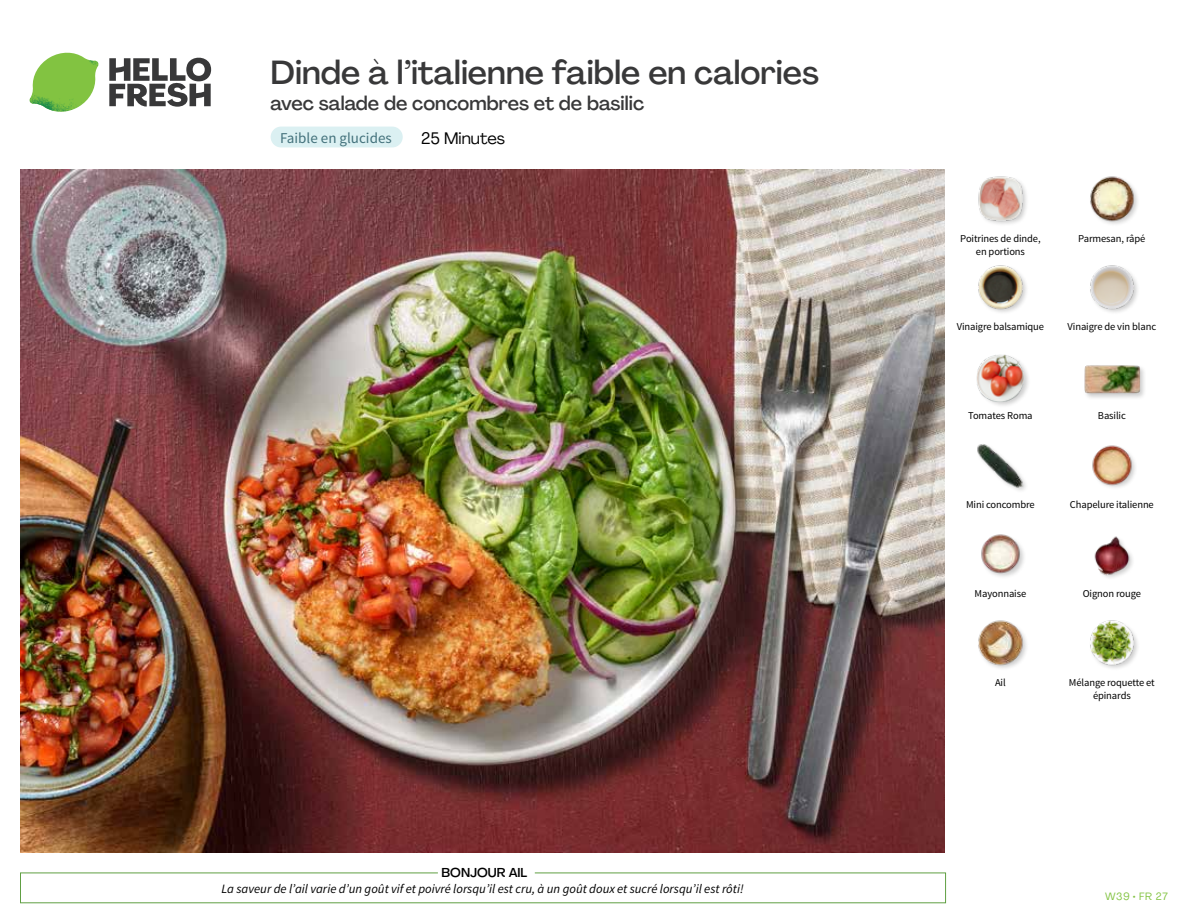
<style>
.page{position:relative;width:1188px;height:918px;background:#fff}
.page>*{position:absolute;margin:0;border:0;box-sizing:border-box;transform-origin:0 0}
.t1{font:500 33px "Agrandir";color:#383839}
.t2{font:500 19.5px "Agrandir";color:#383839}
.t3{font:16.5px "Agrandir";color:#000}
.t4{font:15px "Source Sans Pro";color:#43717b}
.t5{font:italic 12.75px "Source Sans Pro";color:#000}
.t6{font:500 12.75px "Agrandir";color:#000}
.t7{font:10.5px/13.5px "Source Sans Pro";letter-spacing:-.01em;color:#000;text-align:center}
.t8{font:10.5px "Agrandir";letter-spacing:.05em;color:#82c341}
</style>
<div class="page">
<div style="left:271px;top:127px;width:132px;height:20px;background:#dbf0f2;border-radius:10px"></div>
<svg style="left:109px;top:57px;width:102px;height:50px"></svg>
<svg style="left:34px;top:53px;width:62px;height:40px"></svg>
<img style="left:67px;top:53px;width:32px;height:26px">
<img style="left:33px;top:75px;width:59px;height:11px">
<img style="left:29px;top:79px;width:61px;height:33px">
<img style="left:65px;top:86px;width:27px;height:25px">
<div style="left:20px;top:873px;width:926px;height:30px;border:1px solid #609f43"></div>
<div style="left:438px;top:865px;width:97px;height:15px;background:#fff"></div>
<img style="left:21px;top:170px;width:924px;height:682px">
<img style="left:1090px;top:620px;width:48px;height:49px">
<img style="left:978px;top:620px;width:49px;height:49px">
<img style="left:1094px;top:536px;width:39px;height:42px">
<img style="left:981px;top:534px;width:43px;height:43px">
<img style="left:1092px;top:445px;width:43px;height:43px">
<img style="left:977px;top:444px;width:49px;height:47px">
<div style="left:1083px;top:364px;width:64px;height:37px;background:#000;opacity:.2"></div>
<img style="left:1083px;top:364px;width:58px;height:37px">
<div style="left:975px;top:354px;width:56px;height:55px;background:#000;opacity:.2"></div>
<img style="left:977px;top:355px;width:47px;height:47px">
<img style="left:1090px;top:265px;width:48px;height:48px">
<img style="left:978px;top:265px;width:49px;height:48px">
<img style="left:1090px;top:176px;width:48px;height:48px">
<img style="left:978px;top:176px;width:49px;height:48px">
<h1 class="t1" style="left:271px;top:52px;width:550px">Dinde à l’italienne faible en calories</h1>
<h2 class="t2" style="left:271px;top:91px;width:375px">avec salade de concombres et de basilic</h2>
<h3 class="t4" style="left:280px;top:128px;width:113px">Faible en glucides</h3>
<h3 class="t3" style="left:421px;top:128px;width:86px">25 Minutes</h3>
<p class="t6" style="left:442px;top:864px;width:87px">BONJOUR AIL</p>
<p class="t5" style="left:222px;top:881px;width:524px">La saveur de l’ail varie d’un goût vif et poivré lorsqu’il est cru, à un goût doux et sucré lorsqu’il est rôti!</p>
<p class="t7" style="left:960px;top:232px;width:82px">Poitrines de dinde, en portions</p>
<p class="t7" style="left:1078px;top:232px;width:69px">Parmesan, râpé</p>
<p class="t7" style="left:957px;top:320px;width:89px">Vinaigre balsamique</p>
<p class="t7" style="left:1068px;top:320px;width:90px">Vinaigre de vin blanc</p>
<p class="t7" style="left:968px;top:409px;width:66px">Tomates Roma</p>
<p class="t7" style="left:1098px;top:409px;width:29px">Basilic</p>
<p class="t7" style="left:966px;top:498px;width:70px">Mini concombre</p>
<p class="t7" style="left:1070px;top:498px;width:85px">Chapelure italienne</p>
<p class="t7" style="left:975px;top:587px;width:53px">Mayonnaise</p>
<p class="t7" style="left:1083px;top:587px;width:60px">Oignon rouge</p>
<p class="t7" style="left:995px;top:675px;width:12px">Ail</p>
<p class="t7" style="left:1069px;top:675px;width:87px">Mélange roquette et épinards</p>
<p class="t8" style="left:1105px;top:890px;width:64px">W39 • FR 27</p>
</div>
